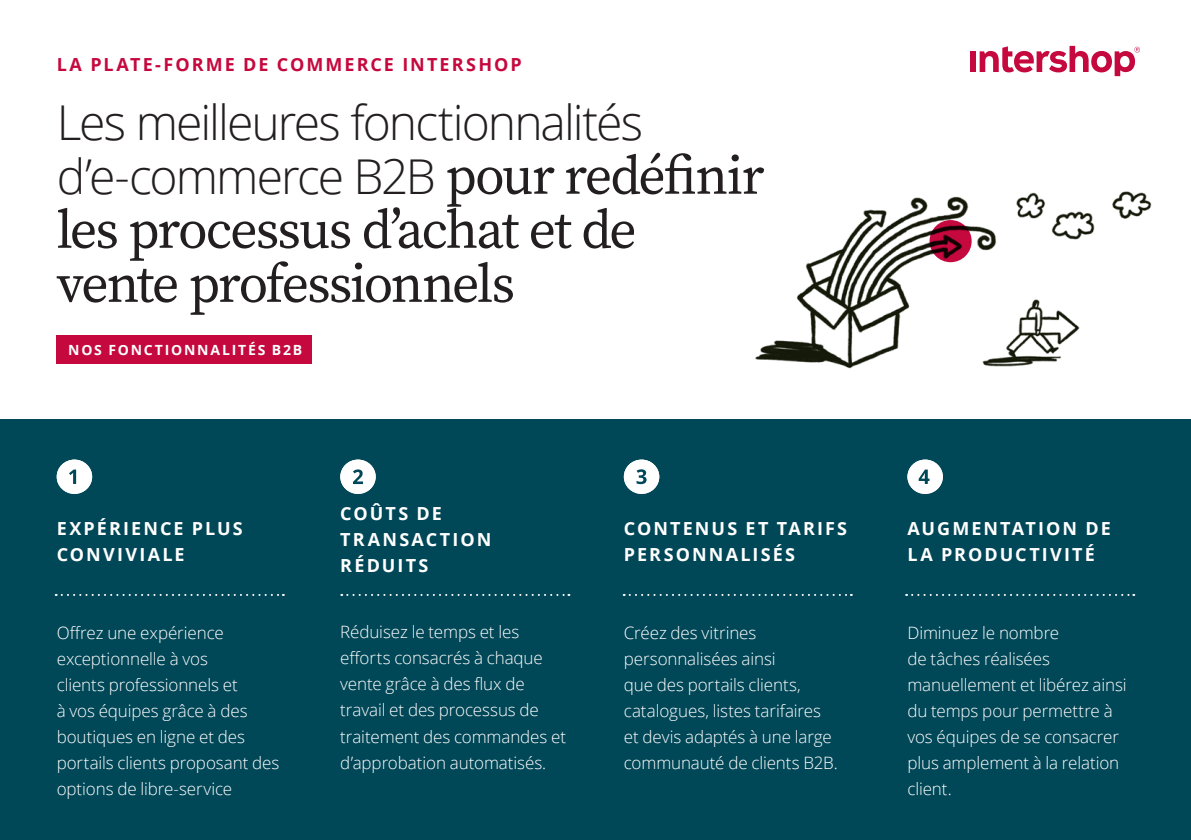
<style>
.page{position:relative;width:1191px;height:840px;background:#fff}
.page>*{position:absolute;margin:0;border:0;box-sizing:border-box;transform-origin:0 0}
.t1{font:54px/54px "Source Serif Variable";letter-spacing:-.04em;color:#231f20}
.t2{font:300 48px/54px "Open Sans";letter-spacing:-.04em;color:#231f20}
.t3{font:700 18px/26px "Open Sans";letter-spacing:.12em;color:#fff}
.t4{font:700 18px "Open Sans";letter-spacing:.115em;color:#c5083d}
.t5{font:300 17px/26px "Open Sans";letter-spacing:-.005em;color:#fff}
.t6{font:700 14px "Open Sans";letter-spacing:.125em;color:#fff}
.s1{font-family:"Source Serif Variable";font-weight:400;font-size:54px}
</style>
<div class="page">
<img style="left:702px;top:191px;width:489px;height:229px">
<div style="left:0;top:420px;width:1191px;height:419px;background:#004757"></div>
<div style="left:969px;top:51px;width:6px;height:21px;background:#c5083d"></div>
<svg style="left:979px;top:46px;width:161px;height:30px"></svg>
<svg style="left:56px;top:593px;width:228px;height:2px"></svg>
<svg style="left:341px;top:593px;width:228px;height:2px"></svg>
<svg style="left:623px;top:593px;width:229px;height:2px"></svg>
<svg style="left:906px;top:593px;width:228px;height:2px"></svg>
<div style="left:57px;top:459px;width:35px;height:34px;background:#fff;border-radius:50%"></div>
<svg style="left:69px;top:469px;width:7px;height:14px"></svg>
<div style="left:340px;top:459px;width:36px;height:34px;background:#fff;border-radius:50%"></div>
<svg style="left:353px;top:469px;width:10px;height:15px"></svg>
<div style="left:624px;top:459px;width:35px;height:34px;background:#fff;border-radius:50%"></div>
<svg style="left:636px;top:469px;width:10px;height:15px"></svg>
<div style="left:907px;top:459px;width:36px;height:34px;background:#fff;border-radius:50%"></div>
<svg style="left:918px;top:469px;width:11px;height:14px"></svg>
<div style="left:57px;top:335px;width:255px;height:28px;background:#c5083d"></div>
<svg style="left:929px;top:220px;width:42px;height:42px"></svg>
<p class="t4" style="left:57px;top:51px;width:466px">LA PLATE-FORME DE COMMERCE INTERSHOP</p>
<h2 class="t2" style="left:57px;top:94px;width:709px">Les meilleures fonctionnalités d’e-commerce B2B <span class="s1">pour redéfinir</span></h2>
<h1 class="t1" style="left:57px;top:203px;width:581px">les processus d’achat et de vente professionnels</h1>
<p class="t6" style="left:68px;top:339px;width:236px">NOS FONCTIONNALITÉS B2B</p>
<p class="t3" style="left:57px;top:514px;width:188px">EXPÉRIENCE PLUS<br>CONVIVIALE</p>
<p class="t5" style="left:57px;top:619px;width:224px">Offrez une expérience exceptionnelle à vos<br>clients professionnels et<br>à vos équipes grâce à des boutiques en ligne et des portails clients proposant des options de libre-service</p>
<p class="t3" style="left:340px;top:500px;width:153px">COÛTS DE<br>TRANSACTION<br>RÉDUITS</p>
<p class="t5" style="left:340px;top:618px;width:227px">Réduisez le temps et les efforts consacrés à chaque vente grâce à des flux de travail et des processus de traitement des commandes et d’approbation automatisés.</p>
<p class="t3" style="left:624px;top:514px;width:225px">CONTENUS ET TARIFS<br>PERSONNALISÉS</p>
<p class="t5" style="left:624px;top:619px;width:215px">Créez des vitrines personnalisées ainsi<br>que des portails clients, catalogues, listes tarifaires et devis adaptés à une large communauté de clients B2B.</p>
<p class="t3" style="left:907px;top:514px;width:205px">AUGMENTATION DE<br>LA PRODUCTIVITÉ</p>
<p class="t5" style="left:907px;top:619px;width:221px">Diminuez le nombre<br>de tâches réalisées manuellement et libérez ainsi du temps pour permettre à vos équipes de se consacrer plus amplement à la relation client.</p>
</div>
